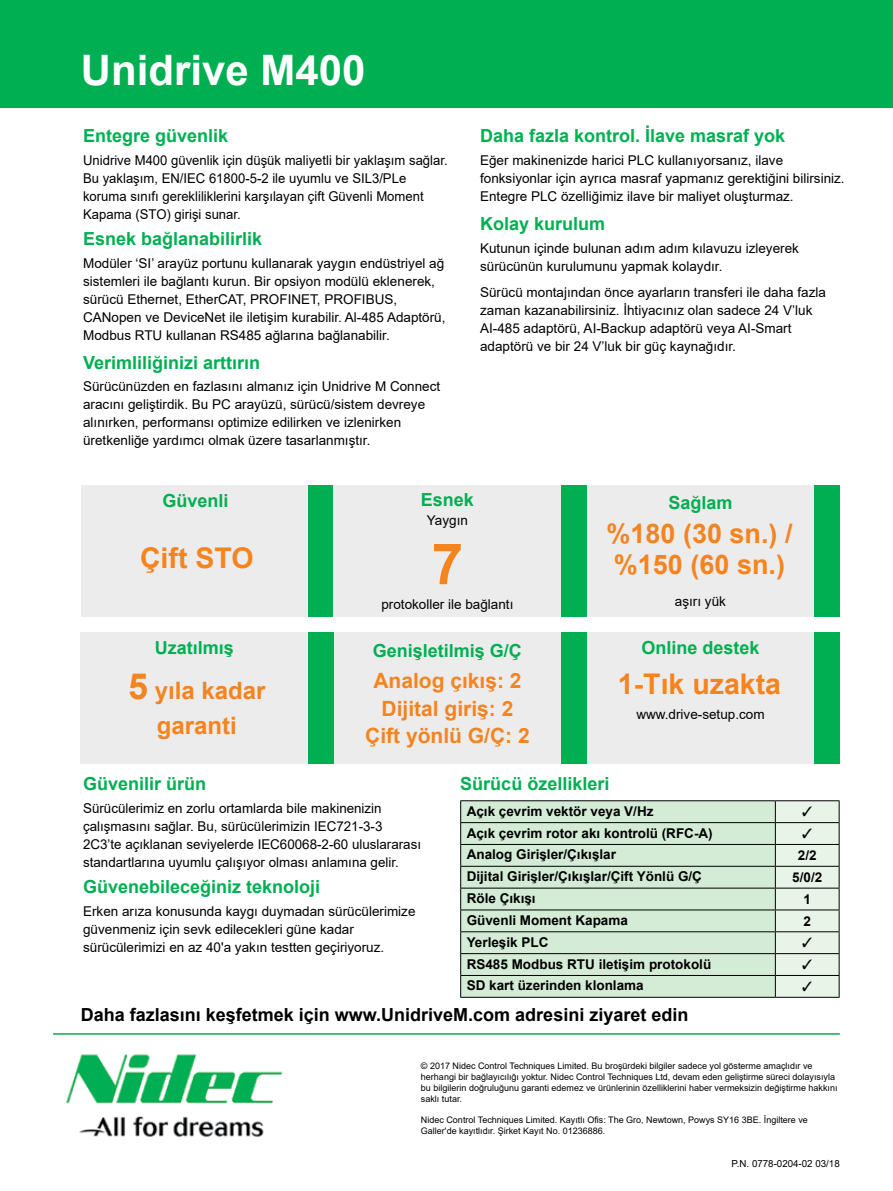
<style>
.page{position:relative;width:893px;height:1191px;background:#fff}
.page>*{position:absolute;margin:0;border:0;box-sizing:border-box;transform-origin:0 0}
._9pt_body_text_70__b{font:700 57px "Arial";color:#f5841f}
._46pt_white_regular{font:700 42px "Arial";color:#fff}
._9pt_body_text_70__b-2{font:700 28.5px "Arial";color:#f5841f}
._9pt_body_text_70__b-3{font:700 27px "Arial";color:#f5841f}
._9pt_body_text_70__b-4{font:700 24px "Arial";color:#f5841f}
._9pt_body_text_70__b-5{font:700 21px "Arial";color:#f5841f}
._12_Bold_Blue_headin{font:700 18px "Arial";color:#00af52}
._9pt_body_text_70__b-6{font:700 18px "Arial";color:#00af52}
._9pt_body_text_70__b-7{font:700 18px "Arial";color:#000}
._9pt_body_text_70__b-8{font:13.5px/18px "Arial";color:#000}
._46pt_white_headings{font:700 13.5px "Arial";color:#000}
.t1{font:9.75px "Arial";color:#000}
.t2{font:9px/10.8px "Arial";color:#000}
.s1{font-size:36px}
</style>
<div class="page">
<div style="left:81px;top:631px;width:227px;height:132px;background:#ececed"></div>
<div style="left:587px;top:485px;width:227px;height:132px;background:#ececed"></div>
<div style="left:82px;top:485px;width:227px;height:132px;background:#ececed"></div>
<div style="left:333px;top:631px;width:228px;height:132px;background:#ececed"></div>
<div style="left:587px;top:631px;width:227px;height:132px;background:#ececed"></div>
<div style="left:308px;top:485px;width:26px;height:132px;background:#00af52"></div>
<div style="left:308px;top:631px;width:26px;height:132px;background:#00af52"></div>
<div style="left:561px;top:485px;width:26px;height:132px;background:#00af52"></div>
<div style="left:561px;top:631px;width:26px;height:132px;background:#00af52"></div>
<div style="left:814px;top:485px;width:26px;height:132px;background:#00af52"></div>
<div style="left:814px;top:631px;width:26px;height:132px;background:#00af52"></div>
<img style="left:66px;top:1054px;width:217px;height:83px">
<hr style="left:53px;top:1033px;width:787px;height:1px;background:#00af52">
<div style="left:461px;top:801px;width:314px;height:196px;background:#d4ebd6"></div>
<hr style="left:460px;top:800px;width:315px;height:1px;background:#000">
<hr style="left:460px;top:822px;width:315px;height:1px;background:#000">
<hr style="left:460px;top:844px;width:315px;height:1px;background:#000">
<hr style="left:460px;top:866px;width:315px;height:1px;background:#000">
<hr style="left:460px;top:887px;width:315px;height:1px;background:#000">
<hr style="left:460px;top:909px;width:315px;height:1px;background:#000">
<hr style="left:460px;top:931px;width:315px;height:1px;background:#000">
<hr style="left:460px;top:953px;width:315px;height:1px;background:#000">
<hr style="left:460px;top:975px;width:315px;height:1px;background:#000">
<svg style="left:460px;top:801px;width:1px;height:196px"></svg>
<hr style="left:460px;top:997px;width:315px;height:1px;background:#000">
<hr style="left:775px;top:997px;width:64px;height:1px;background:#000">
<div style="left:334px;top:485px;width:227px;height:132px;background:#ececed"></div>
<div style="left:0;top:0;width:893px;height:107px;background:#00af52"></div>
<svg style="left:775px;top:800px;width:65px;height:197px;background:#d6e1d6"></svg>
<p class="_46pt_white_regular" style="left:81px;top:40px;width:286px">Unidrive M400</p>
<p class="_12_Bold_Blue_headin" style="left:83px;top:123px;width:147px">Entegre güvenlik</p>
<p class="_9pt_body_text_70__b-8" style="left:83px;top:151px;width:366px">Unidrive M400 güvenlik için düşük maliyetli bir yaklaşım sağlar.<br>Bu yaklaşım, EN/IEC 61800-5-2 ile uyumlu ve SIL3/PLe koruma sınıfı gerekliliklerini karşılayan çift Güvenli Moment Kapama (STO) girişi sunar.</p>
<p class="_12_Bold_Blue_headin" style="left:83px;top:226px;width:181px">Esnek bağlanabilirlik</p>
<p class="_9pt_body_text_70__b-8" style="left:83px;top:254px;width:364px">Modüler ‘SI’ arayüz portunu kullanarak yaygın endüstriyel ağ sistemleri ile bağlantı kurun. Bir opsiyon modülü eklenerek, sürücü Ethernet, EtherCAT, PROFINET, PROFIBUS, CANopen ve DeviceNet ile iletişim kurabilir. Al-485 Adaptörü, Modbus RTU kullanan RS485 ağlarına bağlanabilir.</p>
<p class="_9pt_body_text_70__b-6" style="left:83px;top:350px;width:179px">Verimliliğinizi arttırın</p>
<p class="_9pt_body_text_70__b-8" style="left:83px;top:377px;width:359px">Sürücünüzden en fazlasını almanız için Unidrive M Connect aracını geliştirdik. Bu PC arayüzü, sürücü/sistem devreye alınırken, performansı optimize edilirken ve izlenirken üretkenliğe yardımcı olmak üzere tasarlanmıştır.</p>
<p class="_9pt_body_text_70__b-6" style="left:480px;top:123px;width:307px">Daha fazla kontrol. İlave masraf yok</p>
<p class="_9pt_body_text_70__b-8" style="left:480px;top:151px;width:366px">Eğer makinenizde harici PLC kullanıyorsanız, ilave fonksiyonlar için ayrıca masraf yapmanız gerektiğini bilirsiniz.<br>Entegre PLC özelliğimiz ilave bir maliyet oluşturmaz.</p>
<p class="_9pt_body_text_70__b-6" style="left:480px;top:211px;width:127px">Kolay kurulum</p>
<p class="_9pt_body_text_70__b-8" style="left:480px;top:239px;width:320px">Kutunun içinde bulunan adım adım kılavuzu izleyerek sürücünün kurulumunu yapmak kolaydır.</p>
<p class="_9pt_body_text_70__b-8" style="left:480px;top:283px;width:347px">Sürücü montajından önce ayarların transferi ile daha fazla zaman kazanabilirsiniz. İhtiyacınız olan sadece 24 V’luk AI‑485 adaptörü, AI-Backup adaptörü veya AI-Smart adaptörü ve bir 24 V’luk bir güç kaynağıdır.</p>
<p class="_12_Bold_Blue_headin" style="left:162px;top:488px;width:68px">Güvenli</p>
<p class="_9pt_body_text_70__b-2" style="left:140px;top:538px;width:115px">Çift STO</p>
<p class="_12_Bold_Blue_headin" style="left:421px;top:487px;width:55px">Esnek</p>
<p class="_9pt_body_text_70__b-8" style="left:427px;top:511px;width:43px">Yaygın</p>
<p class="_9pt_body_text_70__b" style="left:432px;top:524px;width:33px">7</p>
<p class="_12_Bold_Blue_headin" style="left:668px;top:490px;width:66px">Sağlam</p>
<p class="_9pt_body_text_70__b-3" style="left:606px;top:514px;width:188px">%180 (30 sn.) /</p>
<p class="_9pt_body_text_70__b-3" style="left:614px;top:546px;width:173px">%150 (60 sn.)</p>
<p class="_9pt_body_text_70__b-8" style="left:381px;top:595px;width:134px">protokoller ile bağlantı</p>
<p class="_9pt_body_text_70__b-8" style="left:675px;top:592px;width:53px">aşırı yük</p>
<p class="_12_Bold_Blue_headin" style="left:155px;top:635px;width:81px">Uzatılmış</p>
<p class="_12_Bold_Blue_headin" style="left:373px;top:638px;width:151px">Genişletilmiş G/Ç</p>
<p class="_12_Bold_Blue_headin" style="left:641px;top:635px;width:120px">Online destek</p>
<p class="_9pt_body_text_70__b-4" style="left:128px;top:674px;width:139px"><span class="s1">5</span> yıla kadar</p>
<p class="_9pt_body_text_70__b-4" style="left:157px;top:708px;width:82px">garanti</p>
<p class="_9pt_body_text_70__b-5" style="left:373px;top:666px;width:150px">Analog çıkış: 2</p>
<p class="_9pt_body_text_70__b-5" style="left:382px;top:693px;width:133px">Dijital giriş: 2</p>
<p class="_9pt_body_text_70__b-5" style="left:365px;top:721px;width:166px">Çift yönlü G/Ç: 2</p>
<p class="_9pt_body_text_70__b-2" style="left:618px;top:664px;width:165px">1-Tık uzakta</p>
<p class="_9pt_body_text_70__b-8" style="left:636px;top:705px;width:130px">www.drive-setup.com</p>
<p class="_12_Bold_Blue_headin" style="left:83px;top:771px;width:125px">Güvenilir ürün</p>
<p class="_9pt_body_text_70__b-8" style="left:83px;top:799px;width:339px">Sürücülerimiz en zorlu ortamlarda bile makinenizin çalışmasını sağlar. Bu, sürücülerimizin IEC721-3-3<br>2C3’te açıklanan seviyelerde IEC60068-2-60 uluslararası standartlarına uyumlu çalışıyor olması anlamına gelir.</p>
<p class="_12_Bold_Blue_headin" style="left:83px;top:874px;width:239px">Güvenebileceğiniz teknoloji</p>
<p class="_9pt_body_text_70__b-8" style="left:83px;top:901px;width:334px">Erken arıza konusunda kaygı duymadan sürücülerimize güvenmeniz için sevk edilecekleri güne kadar sürücülerimizi en az 40'a yakın testten geçiriyoruz.</p>
<p class="_12_Bold_Blue_headin" style="left:460px;top:771px;width:151px">Sürücü özellikleri</p>
<p class="_46pt_white_headings" style="left:467px;top:801px;width:188px">Açık çevrim vektör veya V/Hz</p>
<p class="_46pt_white_headings" style="left:467px;top:823px;width:248px">Açık çevrim rotor akı kontrolü (RFC-A)</p>
<p class="_46pt_white_headings" style="left:467px;top:845px;width:151px">Analog Girişler/Çıkışlar</p>
<p class="_46pt_white_headings" style="left:798px;top:846px;width:20px">2/2</p>
<p class="_46pt_white_headings" style="left:467px;top:867px;width:237px">Dijital Girişler/Çıkışlar/Çift Yönlü G/Ç</p>
<p class="_46pt_white_headings" style="left:792px;top:868px;width:32px">5/0/2</p>
<p class="_46pt_white_headings" style="left:467px;top:888px;width:71px">Röle Çıkışı</p>
<p class="_46pt_white_headings" style="left:803px;top:889px;width:9px">1</p>
<p class="_46pt_white_headings" style="left:467px;top:910px;width:163px">Güvenli Moment Kapama</p>
<p class="_46pt_white_headings" style="left:803px;top:911px;width:9px">2</p>
<p class="_46pt_white_headings" style="left:467px;top:932px;width:83px">Yerleşik PLC</p>
<p class="_46pt_white_headings" style="left:467px;top:954px;width:246px">RS485 Modbus RTU iletişim protokolü</p>
<p class="_46pt_white_headings" style="left:467px;top:976px;width:179px">SD kart üzerinden klonlama</p>
<p class="_9pt_body_text_70__b-7" style="left:81px;top:1001px;width:609px">Daha fazlasını keşfetmek için www.UnidriveM.com adresini ziyaret edin</p>
<p class="t2" style="left:421px;top:1060px;width:418px">© 2017 Nidec Control Techniques Limited. Bu broşürdeki bilgiler sadece yol gösterme amaçlıdır ve herhangi bir bağlayıcılığı yoktur. Nidec Control Techniques Ltd, devam eden geliştirme süreci dolayısıyla bu bilgilerin doğruluğunu garanti edemez ve ürünlerinin özelliklerini haber vermeksizin değiştirme hakkını saklı tutar.</p>
<p class="t2" style="left:421px;top:1114px;width:388px">Nidec Control Techniques Limited. Kayıtlı Ofis: The Gro, Newtown, Powys SY16 3BE. İngiltere ve<br>Galler'de kayıtlıdır. Şirket Kayıt No. 01236886.</p>
<p class="t1" style="left:732px;top:1156px;width:110px">P.N. 0778-0204-02 03/18</p>
</div>
